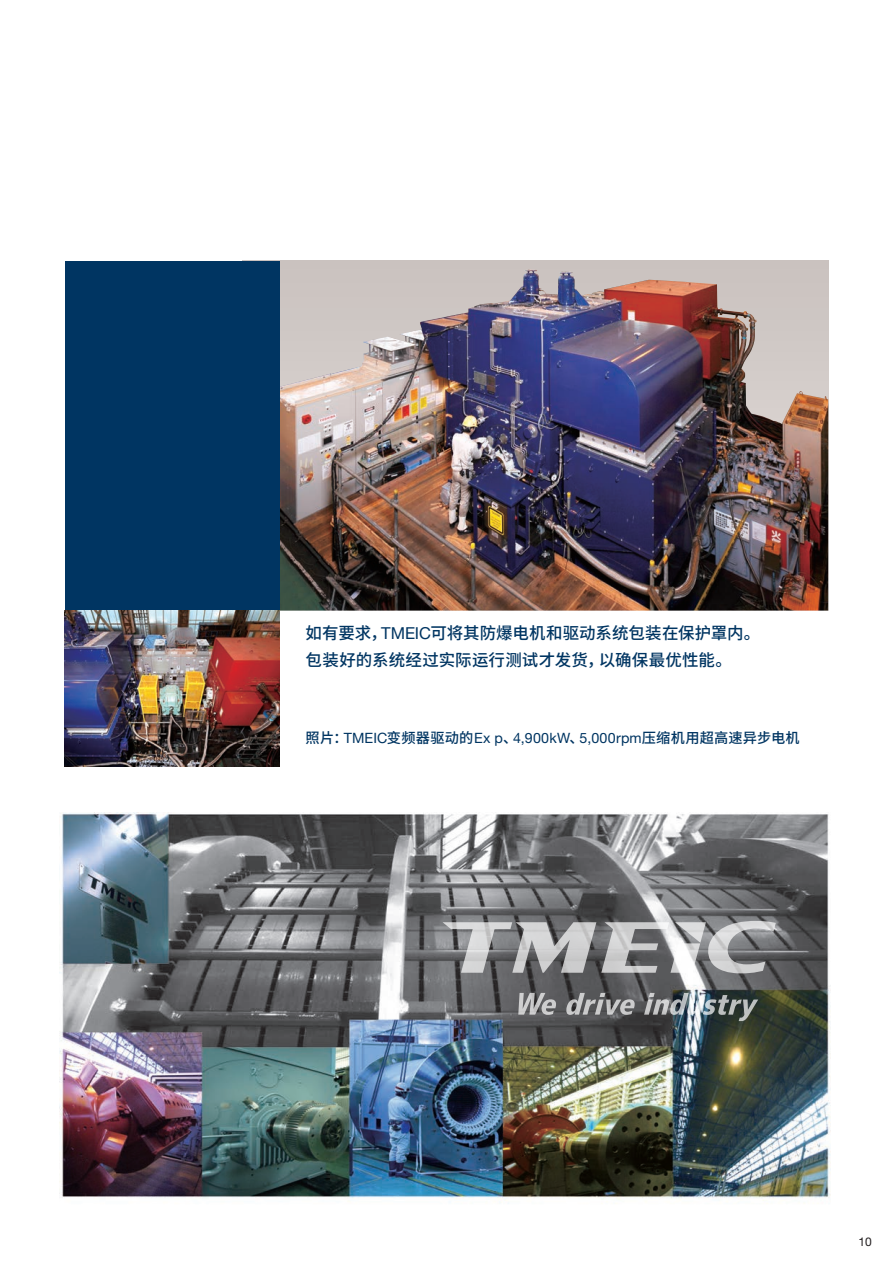
<style>
.page{position:relative;width:893px;height:1263px;background:#fff}
.page>*{position:absolute;margin:0;border:0;box-sizing:border-box;transform-origin:0 0}
.t1{font:500 16.5px/27px "Noto Sans CJ Ksc";color:#003562}
.t2{font:14.25px "Helvetica Neue";letter-spacing:.015em;color:#003562}
.t3{font:12px "Helvetica Neue";color:#231f20}
.s1{font-family:"Helvetica Neue";font-weight:400}
.s2{font-family:"Noto Sans CJ Ksc";font-weight:500}
</style>
<div class="page">
<img style="left:60px;top:812px;width:770px;height:392px">
<svg style="left:518px;top:993px;width:40px;height:22px"></svg>
<svg style="left:565px;top:993px;width:71px;height:22px;background:#818182"></svg>
<svg style="left:644px;top:993px;width:114px;height:28px;background:#6d7678"></svg>
<svg style="left:443px;top:921px;width:333px;height:52px;background:#9f9fa1"></svg>
<div style="left:243px;top:261px;width:585px;height:350px;background:#cac2bf"></div>
<img style="left:279px;top:270px;width:549px;height:341px">
<div style="left:65px;top:261px;width:214px;height:350px;background:#003562"></div>
<img style="left:65px;top:611px;width:214px;height:156px">
<p class="t1" style="left:306px;top:619px;width:456px">如有要求，<span class="s1">TMEIC</span>可将其防爆电机和驱动系统包装在保护罩内。包装好的系统经过实际运行测试才发货，以确保最优性能。</p>
<p class="t2" style="left:305px;top:730px;width:496px"><span class="s2">照片：</span>TMEIC<span class="s2">变频器驱动的</span>Ex p<span class="s2">、</span>4,900kW<span class="s2">、</span>5,000rpm<span class="s2">压缩机用超高速异步电机</span></p>
<p class="t3" style="left:858px;top:1234px;width:15px">10</p>
</div>
